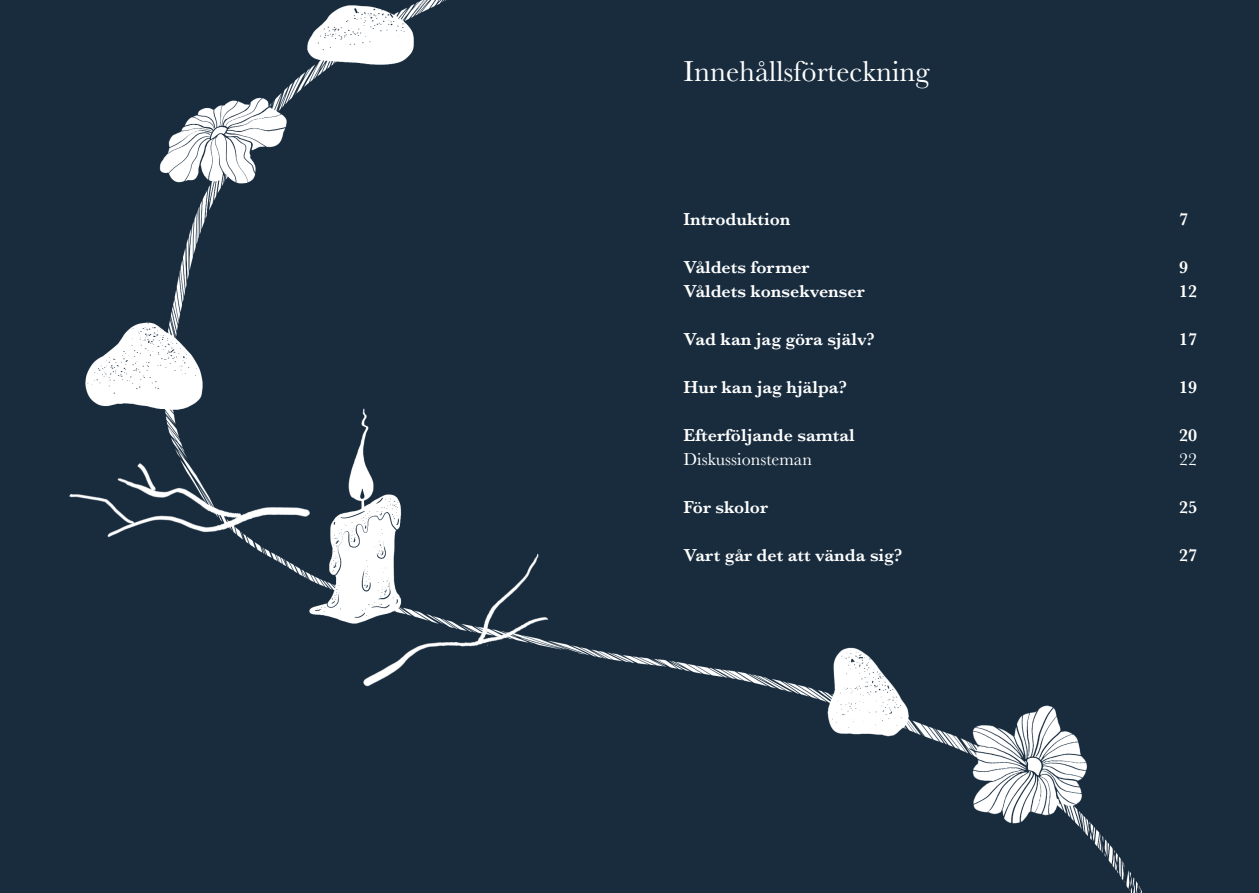
<style>
.page{position:relative;width:1259px;height:893px;background:#182c3e}
.page>*{position:absolute;margin:0;border:0;box-sizing:border-box;transform-origin:0 0}
.t1{font:30px "Baskerville";color:#fff}
.t2{font:600 18px "Baskerville";color:#fff}
.t3{font:18px "Baskerville";color:#fff}
</style>
<div class="page">
<p class="t1" style="left:683px;top:52px;width:247px">Innehållsförteckning</p>
<p class="t2" style="left:683px;top:206px;width:109px">Introduktion</p>
<p class="t2" style="left:683px;top:254px;width:127px">Våldets former</p>
<p class="t2" style="left:683px;top:278px;width:183px">Våldets konsekvenser</p>
<p class="t2" style="left:683px;top:326px;width:193px">Vad kan jag göra själv?</p>
<p class="t2" style="left:683px;top:374px;width:165px">Hur kan jag hjälpa?</p>
<p class="t2" style="left:683px;top:422px;width:173px">Efterföljande samtal</p>
<p class="t3" style="left:683px;top:448px;width:130px">Diskussionsteman</p>
<p class="t2" style="left:683px;top:494px;width:86px">För skolor</p>
<p class="t2" style="left:683px;top:542px;width:220px">Vart går det att vända sig?</p>
<p class="t2" style="left:1179px;top:206px;width:10px">7</p>
<p class="t2" style="left:1179px;top:254px;width:10px">9</p>
<p class="t2" style="left:1179px;top:278px;width:19px">12</p>
<p class="t2" style="left:1179px;top:326px;width:19px">17</p>
<p class="t2" style="left:1179px;top:374px;width:19px">19</p>
<p class="t2" style="left:1179px;top:422px;width:19px">20</p>
<p class="t3" style="left:1179px;top:448px;width:19px">22</p>
<p class="t2" style="left:1179px;top:494px;width:19px">25</p>
<p class="t2" style="left:1179px;top:542px;width:19px">27</p>
</div>
